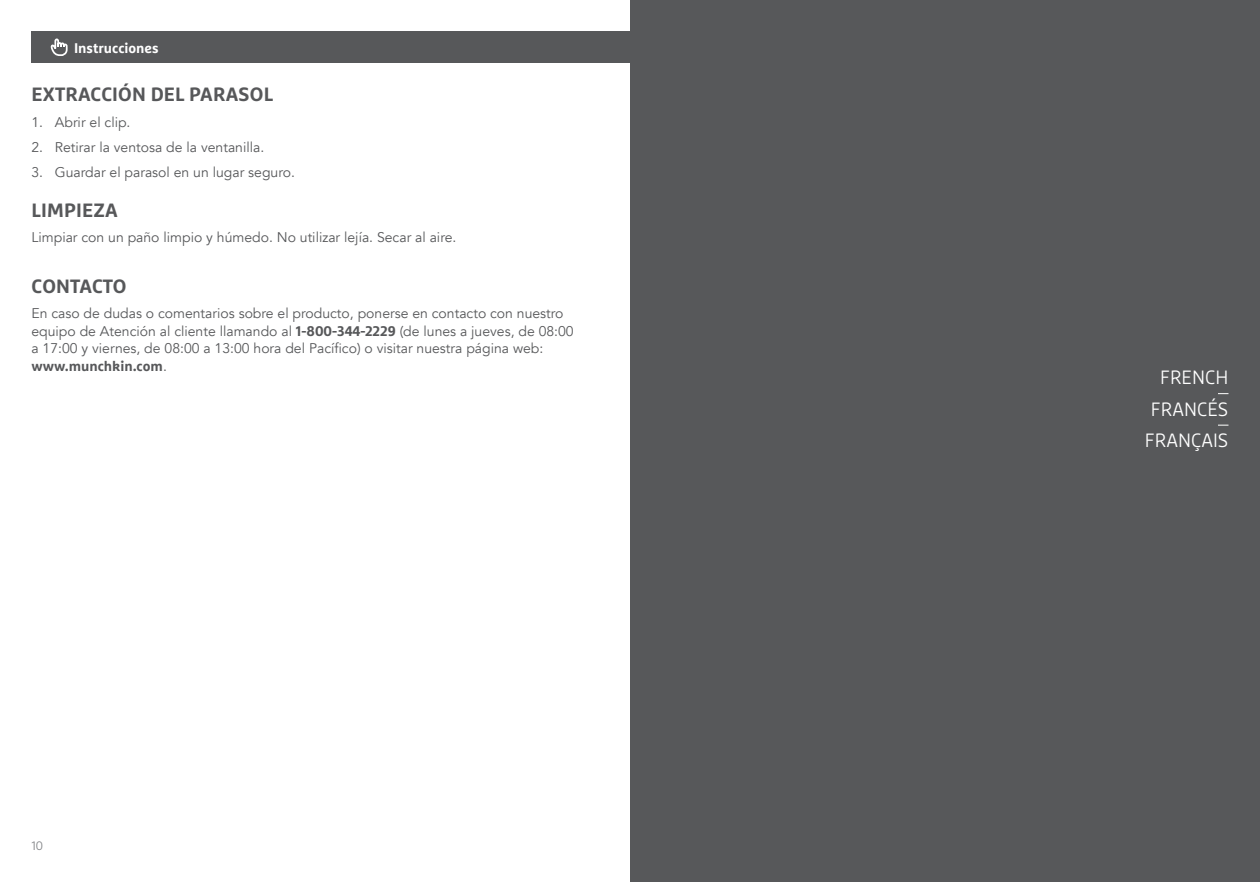
<style>
.page{position:relative;width:1260px;height:882px;background:#fff}
.page>*{position:absolute;margin:0;border:0;box-sizing:border-box;transform-origin:0 0}
.t1{font:700 19.25px "Marselis OT";letter-spacing:.01em;color:#57585a}
.t2{font:300 19.25px/31.5px "Marselis OT";color:#fff;text-align:right}
.t3{font:14px/17.5px "Avenir";color:#57585a}
.t4{font:700 14px "Marselis OT";color:#57585a}
.t5{font:700 14px "Marselis OT";color:#fff}
.t6{font:300 12.25px "Marselis OT";color:#828487}
.s1{font-family:"Marselis OT";font-weight:700}
.s2{font-family:"Avenir";font-weight:400}
</style>
<div class="page">
<div style="left:32px;top:32px;width:598px;height:31px;background:#57585a"></div>
<svg style="left:50px;top:38px;width:18px;height:18px"></svg>
<div style="left:631px;top:0;width:629px;height:882px;background:#57585a"></div>
<p class="t5" style="left:74px;top:40px;width:86px">Instrucciones</p>
<h1 class="t1" style="left:32px;top:83px;width:243px">EXTRACCIÓN DEL PARASOL</h1>
<p class="t3" style="left:32px;top:113px;width:101px">1. Abrir el clip.</p>
<p class="t3" style="left:32px;top:139px;width:234px">2. Retirar la ventosa de la ventanilla.</p>
<p class="t3" style="left:32px;top:164px;width:265px">3. Guardar el parasol en un lugar seguro.</p>
<h1 class="t1" style="left:32px;top:198px;width:88px">LIMPIEZA</h1>
<p class="t3" style="left:32px;top:229px;width:426px">Limpiar con un paño limpio y húmedo. No utilizar lejía. Secar al aire.</p>
<h1 class="t1" style="left:32px;top:274px;width:96px">CONTACTO</h1>
<p class="t3" style="left:32px;top:305px;width:544px">En caso de dudas o comentarios sobre el producto, ponerse en contacto con nuestro equipo de Atención al cliente llamando al <span class="s1">1-800-344-2229</span> (de lunes a jueves, de 08:00 a 17:00 y viernes, de 08:00 a 13:00 hora del Pacífico) o visitar nuestra página web:</p>
<p class="t4" style="left:32px;top:357px;width:137px">www.munchkin.com<span class="s2">.</span></p>
<p class="t6" style="left:32px;top:839px;width:13px">10</p>
<h1 class="t2" style="left:1145px;top:362px;width:85px">FRENCH<br>FRANCÉS<br>FRANÇAIS</h1>
</div>
